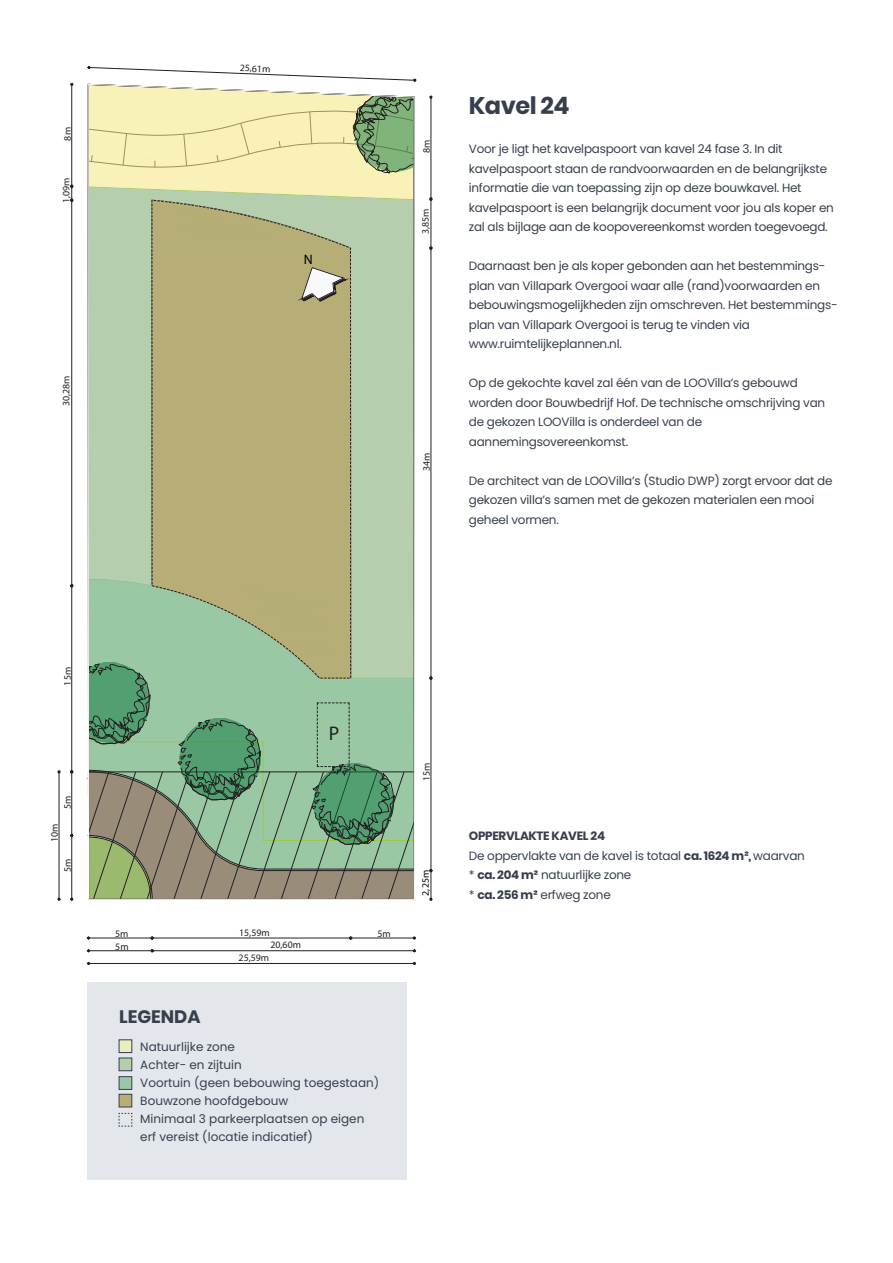
<style>
.page{position:relative;width:893px;height:1263px;background:#fff}
.page>*{position:absolute;margin:0;border:0;box-sizing:border-box;transform-origin:0 0}
.t1{font:700 24px "Poppins";letter-spacing:-.02em;color:#373f4e}
.t2{font:19.8px "ISOCPEUR";color:#231f20}
.t3{font:700 18px "Poppins";color:#373f4e}
.t4{font:13.65px "Corbel";color:#000001}
.t5{font:12px/19.5px "Poppins";letter-spacing:-.02em;color:#373f4e}
.t6{font:12px/18px "Poppins";color:#373f4e}
.t7{font:9.9px/12.8px "ISOCPEUR";color:#231f20}
.t8{font:9.9px "ISOCPEUR";color:#000001}
.s1{font-weight:700}
</style>
<div class="page">
<svg style="left:57px;top:79px;width:376px;height:885px"></svg>
<hr style="left:431px;top:679px;width:1px;height:191px;background:#231f20">
<svg style="left:430px;top:869px;width:2px;height:32px"></svg>
<hr style="left:431px;top:249px;width:1px;height:428px;background:#231f20">
<hr style="left:431px;top:200px;width:1px;height:47px;background:#231f20">
<hr style="left:431px;top:98px;width:1px;height:100px;background:#231f20">
<hr style="left:153px;top:938px;width:197px;height:1px;background:#231f20">
<hr style="left:352px;top:938px;width:61px;height:1px;background:#231f20">
<hr style="left:90px;top:963px;width:323px;height:1px;background:#231f20">
<hr style="left:71px;top:85px;width:1px;height:100px;background:#231f20">
<hr style="left:71px;top:201px;width:1px;height:384px;background:#231f20">
<hr style="left:71px;top:587px;width:1px;height:184px;background:#231f20">
<hr style="left:71px;top:836px;width:1px;height:62px;background:#231f20">
<hr style="left:71px;top:773px;width:1px;height:62px;background:#231f20">
<hr style="left:89px;top:938px;width:62px;height:1px;background:#231f20">
<hr style="left:89px;top:950px;width:62px;height:1px;background:#231f20">
<hr style="left:153px;top:950px;width:261px;height:1px;background:#231f20">
<svg style="left:70px;top:184px;width:3px;height:18px"></svg>
<svg style="left:87px;top:66px;width:329px;height:834px;background:#aebd94"></svg>
<hr style="left:59px;top:773px;width:1px;height:125px;background:#231f20">
<div style="left:87px;top:982px;width:319px;height:198px;background:#e3e6ea"></div>
<div style="left:119px;top:1039px;width:13px;height:14px;background:#eaedbc;border:1px solid #373f4e"></div>
<div style="left:119px;top:1057px;width:13px;height:14px;background:#b5cfac;border:1px solid #373f4e"></div>
<div style="left:119px;top:1076px;width:13px;height:14px;background:#9ac7a6;border:1px solid #373f4e"></div>
<div style="left:119px;top:1094px;width:13px;height:13px;background:#b6ad77;border:1px solid #373f4e"></div>
<svg style="left:118px;top:1113px;width:15px;height:14px"></svg>
<p class="t7" style="left:61px;top:140px;width:15px;rotate:-90deg">8m</p>
<p class="t7" style="left:60px;top:203px;width:27px;rotate:-90deg">1,09m</p>
<p class="t7" style="left:60px;top:406px;width:32px;rotate:-90deg">30,28m</p>
<p class="t7" style="left:240px;top:61px;width:32px;rotate:2deg">25,61m</p>
<p class="t4" style="left:304px;top:251px;width:10px">N</p>
<p class="t7" style="left:420px;top:153px;width:15px;rotate:-90deg">8m</p>
<p class="t7" style="left:419px;top:234px;width:27px;rotate:-90deg">3,85m</p>
<p class="t7" style="left:420px;top:471px;width:20px;rotate:-90deg">34m</p>
<h1 class="t1" style="left:469px;top:92px;width:102px">Kavel 24</h1>
<p class="t5" style="left:469px;top:139px;width:367px">Voor je ligt het kavelpaspoort van kavel 24 fase 3. In dit kavelpaspoort staan de randvoorwaarden en de belangrijkste informatie die van toepassing zijn op deze bouwkavel. Het kavelpaspoort is een belangrijk document voor jou als koper en zal als bijlage aan de koopovereenkomst worden toegevoegd.</p>
<p class="t5" style="left:469px;top:256px;width:370px">Daarnaast ben je als koper gebonden aan het bestemmings&shy;plan van Villapark Overgooi waar alle (rand)voorwaarden en bebouwingsmogelijkheden zijn omschreven. Het bestemmings&shy;plan van Villapark Overgooi is terug te vinden via www.ruimtelijkeplannen.nl.</p>
<p class="t5" style="left:469px;top:373px;width:358px">Op de gekochte kavel zal één van de LOOVilla’s gebouwd worden door Bouwbedrijf Hof. De technische omschrijving van de gekozen LOOVilla is onderdeel van de aannemingsovereenkomst.</p>
<p class="t5" style="left:469px;top:471px;width:365px">De architect van de LOOVilla’s (Studio DWP) zorgt ervoor dat de gekozen villa’s samen met de gekozen materialen een mooi geheel vormen.</p>
<p class="t7" style="left:61px;top:685px;width:20px;rotate:-90deg">15m</p>
<p class="t7" style="left:61px;top:809px;width:15px;rotate:-90deg">5m</p>
<p class="t7" style="left:48px;top:842px;width:20px;rotate:-90deg">10m</p>
<p class="t7" style="left:61px;top:872px;width:15px;rotate:-90deg">5m</p>
<h2 class="t2" style="left:329px;top:721px;width:12px">P</h2>
<p class="t7" style="left:420px;top:781px;width:20px;rotate:-90deg">15m</p>
<p class="t7" style="left:239px;top:926px;width:32px">15,59m</p>
<p class="t7" style="left:377px;top:927px;width:15px">5m</p>
<p class="t7" style="left:239px;top:951px;width:32px">25,59m</p>
<p class="t7" style="left:115px;top:927px;width:15px">5m<br>5m</p>
<p class="t7" style="left:270px;top:939px;width:32px">20,60m</p>
<h3 class="t3" style="left:119px;top:1006px;width:83px">LEGENDA</h3>
<p class="t6" style="left:140px;top:1038px;width:240px">Natuurlijke zone<br>Achter- en zijtuin<br>Voortuin (geen bebouwing toegestaan)<br>Bouwzone hoofdgebouw<br>Minimaal 3 parkeerplaatsen op eigen erf vereist (locatie indicatief)</p>
<p class="t8" style="left:419px;top:895px;width:27px;rotate:-90deg">2,25m</p>
<p class="t5" style="left:469px;top:826px;width:338px"><span class="s1">OPPERVLAKTE KAVEL 24<br></span>De oppervlakte van de kavel is totaal <span class="s1">ca. 1624 m²,</span> waarvan * <span class="s1">ca. 204 m²</span> natuurlijke zone</p>
<p class="t5" style="left:469px;top:885px;width:144px">* <span class="s1">ca. 256 m²</span> erfweg zone</p>
</div>
